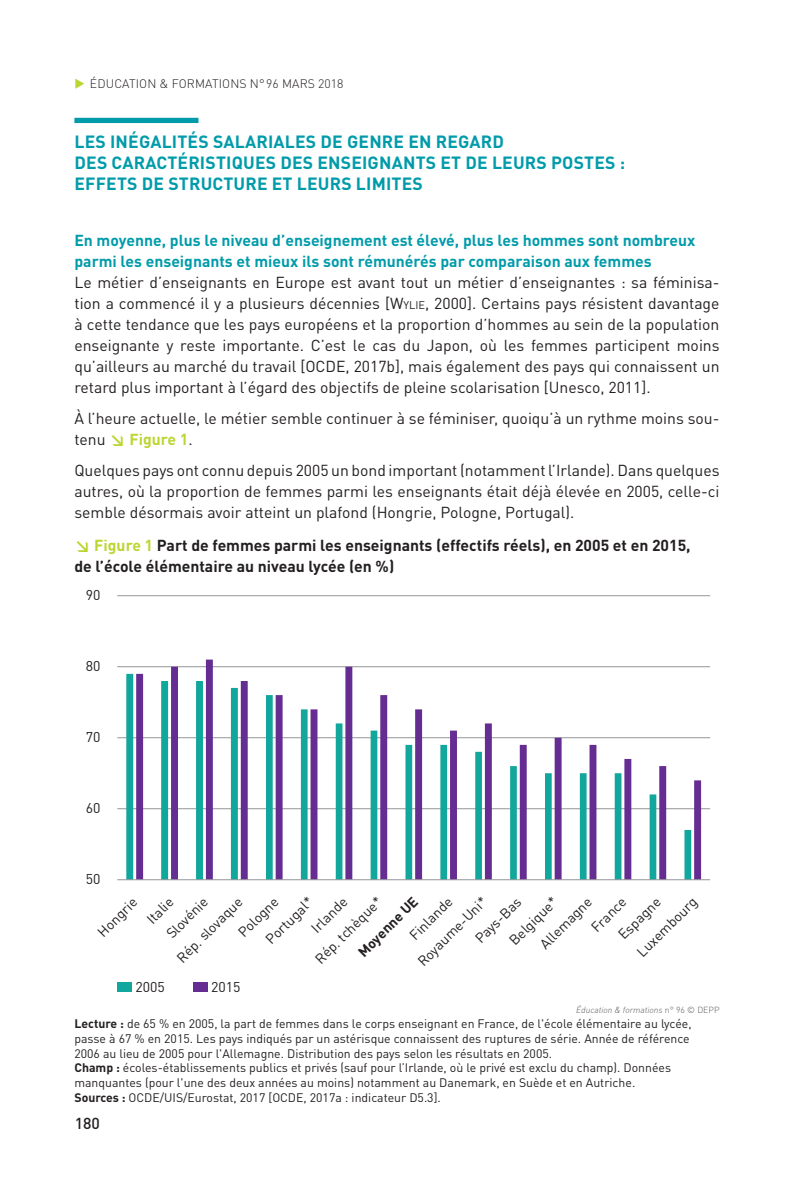
<style>
.page{position:relative;width:794px;height:1191px;background:#fff}
.page>*{position:absolute;margin:0;border:0;box-sizing:border-box;transform-origin:0 0}
.Niveau_1{font:700 17.5px/21px "DINOT";letter-spacing:.01em;color:#009baa}
.Courant{font:15.75px/21px "DINOT";color:#231f20;text-align:justify}
.Niveau_2{font:700 15.75px/21px "DINOT";color:#009baa}
.Titre{font:700 15.75px/21px "DINOT";color:#231f20}
.t1{font:500 15.75px "DINOT";color:#231f20}
.t2{font:14px "DINOT";color:#231f20}
.t3{font:700 14px "DINOT";color:#231f20}
.Courant-2{font:12.25px/14.7px "DINOT";color:#231f20}
.Titre_courant__gauch{font:300 12.25px "DINOT";letter-spacing:.01em;color:#231f20}
.Titre-2{font:italic 300 8.75px "DINOT";color:#57585a}
.s1{color:#bcd531}
.s2{font-style:inherit}
.s3{font-size:11.03px}
.s4{font-weight:700;color:#bcd531}
.s5{font-style:normal}
.s6{font-weight:700}
</style>
<div class="page">
<div style="left:74px;top:118px;width:124px;height:5px;background:#009baa"></div>
<hr style="left:117px;top:595px;width:593px;height:1px;background:#939598">
<hr style="left:117px;top:666px;width:593px;height:1px;background:#939598">
<hr style="left:117px;top:737px;width:593px;height:1px;background:#939598">
<hr style="left:117px;top:808px;width:593px;height:1px;background:#939598">
<svg style="left:136px;top:659px;width:565px;height:220px"></svg>
<hr style="left:117px;top:879px;width:593px;height:1px;background:#939598">
<div style="left:193px;top:982px;width:15px;height:10px;background:#652d91"></div>
<div style="left:117px;top:982px;width:15px;height:10px;background:#12a79d"></div>
<p class="Titre_courant__gauch" style="left:74px;top:76px;width:270px"><span class="s1">◆</span> ÉDUCATION &amp; FORMATIONS N°96 MARS 2018</p>
<p class="Niveau_1" style="left:74px;top:130px;width:552px">LES INÉGALITÉS SALARIALES DE GENRE EN REGARD<br>DES CARACTÉRISTIQUES DES ENSEIGNANTS ET DE LEURS POSTES :<br>EFFETS DE STRUCTURE ET LEURS LIMITES</p>
<p class="Niveau_2" style="left:74px;top:229px;width:622px">En moyenne, plus le niveau d’enseignement est élevé, plus les hommes sont nombreux parmi les enseignants et mieux ils sont rémunérés par comparaison aux femmes</p>
<p class="Courant" style="left:74px;top:271px;width:646px">Le métier d’enseignants en Europe est avant tout un métier d’enseignantes : sa féminisa&shy;tion a commencé il y a plusieurs décennies [<span class="s2">W</span><span class="s3">ylie</span>, 2000]. Certains pays résistent davantage à cette tendance que les pays européens et la proportion d’hommes au sein de la population enseignante y reste importante. C’est le cas du Japon, où les femmes participent moins qu’ailleurs au marché du travail [OCDE, 2017b], mais également des pays qui connaissent un retard plus important à l’égard des objectifs de pleine scolarisation [Unesco, 2011].</p>
<p class="Courant" style="left:74px;top:407px;width:646px">À l’heure actuelle, le métier semble continuer à se féminiser, quoiqu’à un rythme moins sou&shy;tenu <span class="s4">↘ Figure 1</span>.</p>
<p class="Courant" style="left:74px;top:459px;width:646px">Quelques pays ont connu depuis 2005 un bond important (notamment l’Irlande). Dans quelques autres, où la proportion de femmes parmi les enseignants était déjà élevée en 2005, celle-ci semble désormais avoir atteint un plafond (Hongrie, Pologne, Portugal).</p>
<p class="Titre" style="left:74px;top:534px;width:618px"><span class="s1">↘ Figure 1</span> Part de femmes parmi les enseignants (effectifs réels), en 2005 et en 2015, de l’école élémentaire au niveau lycée (en %)</p>
<p class="t2" style="left:86px;top:586px;width:16px">90</p>
<p class="t2" style="left:86px;top:657px;width:16px">80</p>
<p class="t2" style="left:86px;top:728px;width:16px">70</p>
<p class="t2" style="left:86px;top:799px;width:16px">60</p>
<p class="t2" style="left:86px;top:870px;width:16px">50</p>
<p class="t3" style="left:354px;top:948px;width:80px;rotate:-45deg">Moyenne UE</p>
<p class="t2" style="left:262px;top:935px;width:62px;rotate:-45deg">Portugal*</p>
<p class="t2" style="left:307px;top:924px;width:46px;rotate:-45deg">Irlande</p>
<p class="t2" style="left:414px;top:957px;width:92px;rotate:-45deg">Royaum e-U ni*</p>
<p class="t2" style="left:505px;top:936px;width:63px;rotate:-45deg">B elgique*</p>
<p class="t2" style="left:311px;top:955px;width:89px;rotate:-45deg">Rép. tchèque*</p>
<p class="t2" style="left:471px;top:934px;width:60px;rotate:-45deg">Pays-B as</p>
<p class="t2" style="left:163px;top:929px;width:53px;rotate:-45deg">Slovénie</p>
<p class="t2" style="left:406px;top:931px;width:55px;rotate:-45deg">Finlande</p>
<p class="t2" style="left:94px;top:928px;width:51px;rotate:-45deg">Hongrie</p>
<p class="t2" style="left:143px;top:915px;width:32px;rotate:-45deg">Italie</p>
<p class="t2" style="left:234px;top:928px;width:52px;rotate:-45deg">Pologne</p>
<p class="t2" style="left:536px;top:940px;width:68px;rotate:-45deg">Allem agne</p>
<p class="t2" style="left:587px;top:923px;width:44px;rotate:-45deg">France</p>
<p class="t2" style="left:173px;top:953px;width:87px;rotate:-45deg">Rép. slovaque</p>
<p class="t2" style="left:614px;top:930px;width:55px;rotate:-45deg">Espagne</p>
<p class="t2" style="left:633px;top:948px;width:80px;rotate:-45deg">Luxem bourg</p>
<p class="t2" style="left:135px;top:978px;width:31px">2005</p>
<p class="t2" style="left:211px;top:978px;width:31px">2015</p>
<p class="Titre-2" style="left:576px;top:1005px;width:145px">Éducation &amp; formations <span class="s5">n° 96 © DEPP</span></p>
<p class="Courant-2" style="left:74px;top:1016px;width:618px"><span class="s6">Lecture :</span> de 65 % en 2005, la part de femmes dans le corps enseignant en France, de l'école élémentaire au lycée, passe à 67 % en 2015. Les pays indiqués par un astérisque connaissent des ruptures de série. Année de référence<br>2006 au lieu de 2005 pour l'Allemagne. Distribution des pays selon les résultats en 2005.</p>
<p class="Courant-2" style="left:74px;top:1060px;width:598px"><span class="s6">Champ :</span> écoles-établissements publics et privés (sauf pour l’Irlande, où le privé est exclu du champ). Données manquantes (pour l'une des deux années au moins) notamment au Danemark, en Suède et en Autriche.</p>
<p class="Courant-2" style="left:74px;top:1089px;width:368px"><span class="s6">Sources :</span> OCDE/UIS/Eurostat, 2017 [OCDE, 2017a : indicateur D5.3].</p>
<p class="t1" style="left:75px;top:1112px;width:27px">180</p>
</div>
